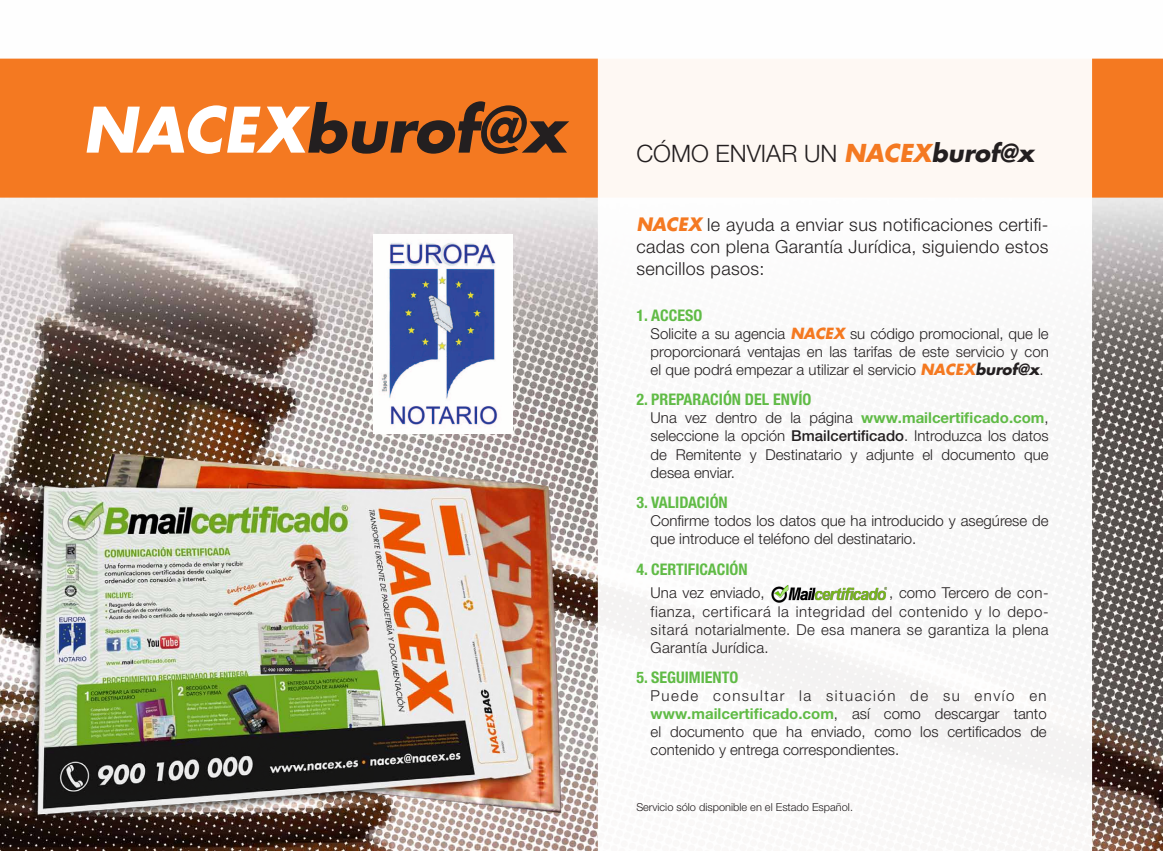
<style>
.page{position:relative;width:1163px;height:851px;background:#fff}
.page>*{position:absolute;margin:0;border:0;box-sizing:border-box;transform-origin:0 0}
.t1{font:italic 700 61px "Futura";color:#231f20}
.t2{font:300 24px "Helvetica Neue LT Pro";color:#231f20}
.t3{font:300 18px/21.6px "Helvetica Neue LT Pro";letter-spacing:.02em;color:#231f20;text-align:justify}
.t4{font:700 condensed 16px "Helvetica Neue LT Pro";color:#60bb46}
.t5{font:300 15px/18px "Helvetica Neue LT Pro";color:#231f20;text-align:justify}
.t6{font:300 11px "Helvetica Neue LT Pro";color:#231f20}
.s1{color:#fff}
.s2{font-family:"Futura";font-weight:700;font-style:italic;color:#f47921}
.s3{font-family:"Futura";font-weight:700;font-style:italic}
.s4{font-weight:700;color:#60bb46}
.s5{font-weight:500}
</style>
<div class="page">
<img style="left:0;top:58px;width:1162px;height:792px">
<div style="left:0;top:59px;width:1162px;height:138px;background:#f47921"></div>
<svg style="left:597px;top:58px;width:494px;height:792px"></svg>
<img style="left:770px;top:583px;width:118px;height:21px">
<img style="left:10px;top:425px;width:584px;height:425px">
<img style="left:373px;top:234px;width:139px;height:199px">
<p class="t1" style="left:83px;top:87px;width:485px"><span class="s1">NACEX</span>burof@x</p>
<p class="t2" style="left:636px;top:138px;width:399px">CÓMO ENVIAR UN <span class="s2">NACEX</span><span class="s3">burof@x</span></p>
<p class="t3" style="left:636px;top:214px;width:413px"><span class="s2">NACEX</span> le ayuda a enviar sus notificaciones certifi&shy;cadas con plena Garantía Jurídica, siguiendo estos sencillos pasos:</p>
<p class="t4" style="left:636px;top:305px;width:67px">1. ACCESO</p>
<p class="t5" style="left:650px;top:324px;width:399px">Solicite a su agencia <span class="s2">NACEX</span> su código promocional, que le proporcionará ventajas en las tarifas de este servicio y con el que podrá empezar a utilizar el servicio <span class="s2">NACEX</span><span class="s3">burof@x</span>.</p>
<p class="t4" style="left:636px;top:390px;width:176px">2. PREPARACIÓN DEL ENVÍO</p>
<p class="t5" style="left:650px;top:409px;width:399px">Una vez dentro de la página <span class="s4">www.mailcertificado.com</span>, seleccione la opción <span class="s5">Bmailcertificado</span>. Introduzca los datos de Remitente y Destinatario y adjunte el documento que desea enviar.</p>
<p class="t4" style="left:636px;top:492px;width:93px">3. VALIDACIÓN</p>
<p class="t5" style="left:650px;top:511px;width:399px">Confirme todos los datos que ha introducido y asegúrese de que introduce el teléfono del destinatario.</p>
<p class="t4" style="left:636px;top:559px;width:113px">4. CERTIFICACIÓN</p>
<p class="t5" style="left:650px;top:583px;width:115px">Una vez enviado,</p>
<p class="t5" style="left:650px;top:583px;width:399px;text-indent:238px">, como Tercero de con&shy;fianza, certificará la integridad del contenido y lo depo&shy;sitará notarialmente. De esa manera se garantiza la plena Garantía Jurídica.</p>
<p class="t4" style="left:636px;top:667px;width:103px">5. SEGUIMIENTO</p>
<p class="t5" style="left:650px;top:686px;width:397px">Puede consultar la situación de su envío en <span class="s4">www.mailcertificado.com</span>, así como descargar tanto el documento que ha enviado, como los certificados de contenido y entrega correspondientes.</p>
<p class="t6" style="left:636px;top:799px;width:218px">Servicio sólo disponible en el Estado Español.</p>
</div>
